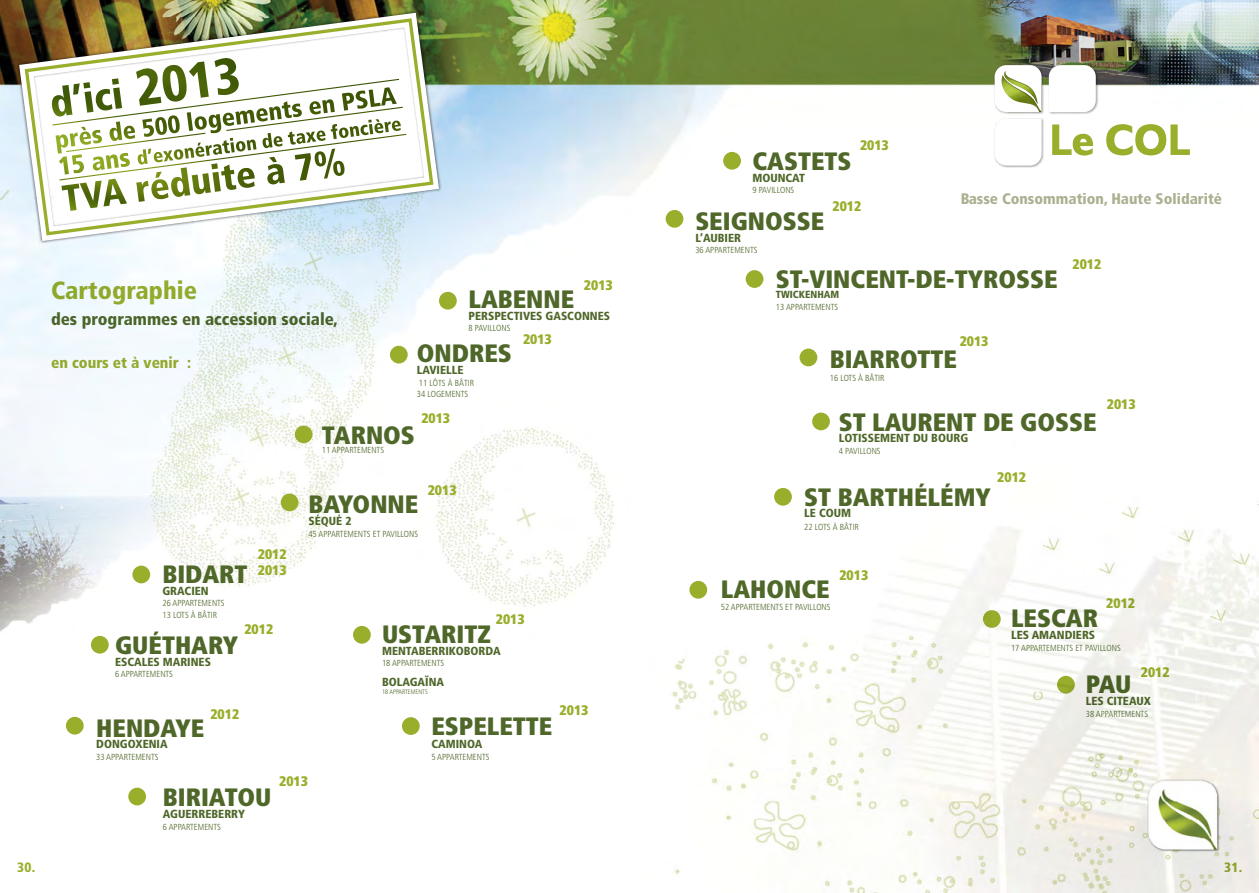
<style>
.page{position:relative;width:1259px;height:893px;background:#fff}
.page>*{position:absolute;margin:0;border:0;box-sizing:border-box;transform-origin:0 0}
.t1{font:900 condensed 25.05px "Frutiger";color:#4f6729}
.t2{font:900 condensed 24.75px "Frutiger";color:#99ae2b}
.t3{font:900 condensed 17.1px "Frutiger";color:#4f6729}
.t4{font:900 condensed 15.45px "Frutiger";color:#99ae2b}
.t5{font:900 condensed 15.15px "Frutiger";color:#aab090}
.t6{font:900 condensed 13.8px/15.3px "Frutiger";color:#99ae2b}
.t7{font:900 condensed 13.5px "Frutiger";color:#99ae2b}
.t8{font:900 condensed 11.7px "Frutiger";color:#4f6729}
.t9{font:900 condensed 10.35px "Frutiger";color:#4f6729}
.t10{font:300 condensed 8.85px/11.7px "Frutiger";color:#4f6729}
.t11{font:300 condensed 6.45px "Frutiger";color:#4f6729}
</style>
<div class="page">
<img style="left:0;top:0;width:1259px;height:893px">
<svg style="left:1106px;top:124px;width:84px;height:31px"></svg>
<div style="left:993px;top:64px;width:105px;height:104px;background:#000;opacity:.37"></div>
<svg style="left:1048px;top:65px;width:47px;height:47px"></svg>
<svg style="left:994px;top:119px;width:47px;height:47px"></svg>
<svg style="left:994px;top:65px;width:47px;height:47px"></svg>
<img style="left:12px;top:5px;width:434px;height:243px">
<img style="left:23px;top:16px;width:412px;height:221px">
<div style="left:665px;top:210px;width:18px;height:18px;background:#99ae2b;border-radius:50%"></div>
<div style="left:983px;top:610px;width:17px;height:18px;background:#99ae2b;border-radius:50%"></div>
<div style="left:132px;top:566px;width:18px;height:17px;background:#99ae2b;border-radius:50%"></div>
<div style="left:91px;top:636px;width:18px;height:18px;background:#99ae2b;border-radius:50%"></div>
<div style="left:66px;top:717px;width:18px;height:18px;background:#99ae2b;border-radius:50%"></div>
<div style="left:128px;top:788px;width:18px;height:17px;background:#99ae2b;border-radius:50%"></div>
<div style="left:281px;top:494px;width:17px;height:17px;background:#99ae2b;border-radius:50%"></div>
<div style="left:353px;top:626px;width:18px;height:18px;background:#99ae2b;border-radius:50%"></div>
<div style="left:402px;top:717px;width:18px;height:18px;background:#99ae2b;border-radius:50%"></div>
<div style="left:812px;top:413px;width:18px;height:17px;background:#99ae2b;border-radius:50%"></div>
<div style="left:774px;top:488px;width:18px;height:18px;background:#99ae2b;border-radius:50%"></div>
<div style="left:689px;top:581px;width:18px;height:18px;background:#99ae2b;border-radius:50%"></div>
<div style="left:799px;top:349px;width:18px;height:17px;background:#99ae2b;border-radius:50%"></div>
<div style="left:745px;top:270px;width:18px;height:18px;background:#99ae2b;border-radius:50%"></div>
<div style="left:723px;top:152px;width:18px;height:18px;background:#99ae2b;border-radius:50%"></div>
<div style="left:1057px;top:676px;width:17px;height:18px;background:#99ae2b;border-radius:50%"></div>
<div style="left:295px;top:426px;width:17px;height:17px;background:#99ae2b;border-radius:50%"></div>
<div style="left:439px;top:292px;width:18px;height:18px;background:#99ae2b;border-radius:50%"></div>
<div style="left:390px;top:346px;width:18px;height:17px;background:#99ae2b;border-radius:50%"></div>
<h2 class="t2" style="left:51px;top:275px;width:147px">Cartographie</h2>
<h3 class="t3" style="left:51px;top:309px;width:288px">des programmes en accession sociale,</h3>
<h3 class="t4" style="left:51px;top:354px;width:141px">en cours et à venir :</h3>
<h3 class="t6" style="left:584px;top:277px;width:30px">2013</h3>
<h1 class="t1" style="left:468px;top:284px;width:107px">LABENNE</h1>
<h3 class="t8" style="left:468px;top:309px;width:143px">PERSPECTIVES GASCONNES</h3>
<p class="t10" style="left:468px;top:323px;width:43px">8 PAVILLONS</p>
<h1 class="t1" style="left:417px;top:338px;width:96px">ONDRES</h1>
<h3 class="t8" style="left:417px;top:363px;width:48px">LAVIELLE</h3>
<p class="t10" style="left:417px;top:377px;width:59px">11 LÔTS À BÂTIR<br>34 LOGEMENTS</p>
<h3 class="t6" style="left:421px;top:411px;width:30px">2013</h3>
<h3 class="t6" style="left:523px;top:331px;width:30px">2013</h3>
<h1 class="t1" style="left:322px;top:420px;width:95px">TARNOS</h1>
<p class="t10" style="left:322px;top:444px;width:64px">11 APPARTEMENTS</p>
<h1 class="t1" style="left:162px;top:559px;width:87px">BIDART</h1>
<h3 class="t8" style="left:162px;top:583px;width:48px">GRACIEN</h3>
<p class="t10" style="left:162px;top:597px;width:64px">26 APPARTEMENTS<br>13 LOTS À BÂTIR</p>
<h3 class="t6" style="left:258px;top:547px;width:30px">2012<br>2013</h3>
<h3 class="t6" style="left:244px;top:621px;width:30px">2012</h3>
<h1 class="t1" style="left:115px;top:630px;width:125px">GUÉTHARY</h1>
<h3 class="t8" style="left:115px;top:655px;width:97px">ESCALES MARINES</h3>
<p class="t10" style="left:115px;top:669px;width:60px">6 APPARTEMENTS</p>
<h3 class="t6" style="left:210px;top:706px;width:30px">2012</h3>
<h1 class="t1" style="left:96px;top:713px;width:109px">HENDAYE</h1>
<h3 class="t8" style="left:96px;top:737px;width:73px">DONGOXENIA</h3>
<p class="t10" style="left:96px;top:751px;width:64px">33 APPARTEMENTS</p>
<h1 class="t1" style="left:308px;top:489px;width:111px">BAYONNE</h1>
<h3 class="t8" style="left:308px;top:514px;width:44px">SÉQUÉ 2</h3>
<p class="t10" style="left:308px;top:528px;width:111px">45 APPARTEMENTS ET PAVILLONS</p>
<h3 class="t6" style="left:428px;top:483px;width:30px">2013</h3>
<h3 class="t6" style="left:496px;top:611px;width:30px">2013</h3>
<h1 class="t1" style="left:382px;top:619px;width:110px">USTARITZ</h1>
<h3 class="t8" style="left:382px;top:644px;width:120px">MENTABERRIKOBORDA</h3>
<p class="t10" style="left:382px;top:658px;width:64px">18 APPARTEMENTS</p>
<h3 class="t8" style="left:382px;top:674px;width:64px">BOLAGAÏNA</h3>
<p class="t11" style="left:382px;top:688px;width:47px">18 APPARTEMENTS</p>
<h1 class="t1" style="left:431px;top:711px;width:122px">ESPELETTE</h1>
<h3 class="t8" style="left:431px;top:737px;width:52px">CAMINOA</h3>
<p class="t10" style="left:431px;top:751px;width:60px">5 APPARTEMENTS</p>
<h1 class="t1" style="left:163px;top:782px;width:110px">BIRIATOU</h1>
<h3 class="t8" style="left:163px;top:807px;width:84px">AGUERREBERRY</h3>
<p class="t10" style="left:163px;top:821px;width:60px">6 APPARTEMENTS</p>
<h3 class="t6" style="left:279px;top:773px;width:30px">2013</h3>
<h3 class="t6" style="left:559px;top:702px;width:30px">2013</h3>
<h1 class="t1" style="left:752px;top:146px;width:101px">CASTETS</h1>
<h3 class="t8" style="left:752px;top:170px;width:54px">MOUNCAT</h3>
<p class="t10" style="left:752px;top:185px;width:43px">9 PAVILLONS</p>
<h3 class="t6" style="left:860px;top:137px;width:30px">2013</h3>
<h1 class="t1" style="left:695px;top:206px;width:130px">SEIGNOSSE</h1>
<h3 class="t8" style="left:695px;top:230px;width:47px">L’AUBIER</h3>
<p class="t10" style="left:695px;top:245px;width:64px">36 APPARTEMENTS</p>
<h3 class="t6" style="left:832px;top:198px;width:30px">2012</h3>
<h3 class="t5" style="left:960px;top:190px;width:263px">Basse Consommation, Haute Solidarité</h3>
<h1 class="t1" style="left:776px;top:264px;width:283px">ST-VINCENT-DE-TYROSSE</h1>
<p class="t9" style="left:776px;top:288px;width:65px">TWICKENHAM</p>
<p class="t10" style="left:776px;top:301px;width:64px">13 APPARTEMENTS</p>
<h3 class="t6" style="left:959px;top:334px;width:30px">2013</h3>
<h1 class="t1" style="left:830px;top:344px;width:129px">BIARROTTE</h1>
<p class="t10" style="left:830px;top:372px;width:56px">16 LOTS À BÂTIR</p>
<h3 class="t6" style="left:1072px;top:257px;width:30px">2012</h3>
<h3 class="t6" style="left:1106px;top:396px;width:30px">2013</h3>
<h1 class="t1" style="left:839px;top:407px;width:259px">ST LAURENT DE GOSSE</h1>
<h3 class="t8" style="left:839px;top:431px;width:131px">LOTISSEMENT DU BOURG</h3>
<p class="t10" style="left:839px;top:445px;width:43px">4 PAVILLONS</p>
<h3 class="t6" style="left:997px;top:469px;width:30px">2012</h3>
<h1 class="t1" style="left:804px;top:482px;width:188px">ST BARTHÉLÉMY</h1>
<h3 class="t8" style="left:804px;top:506px;width:48px">LE COUM</h3>
<p class="t10" style="left:804px;top:521px;width:56px">22 LOTS À BÂTIR</p>
<h1 class="t1" style="left:721px;top:574px;width:110px">LAHONCE</h1>
<p class="t10" style="left:721px;top:601px;width:111px">52 APPARTEMENTS ET PAVILLONS</p>
<h3 class="t6" style="left:839px;top:568px;width:30px">2013</h3>
<h3 class="t6" style="left:1106px;top:595px;width:30px">2012</h3>
<h1 class="t1" style="left:1011px;top:603px;width:89px">LESCAR</h1>
<h3 class="t8" style="left:1011px;top:628px;width:86px">LES AMANDIERS</h3>
<p class="t10" style="left:1011px;top:642px;width:111px">17 APPARTEMENTS ET PAVILLONS</p>
<h3 class="t6" style="left:1141px;top:664px;width:30px">2012</h3>
<h1 class="t1" style="left:1085px;top:669px;width:47px">PAU</h1>
<h3 class="t8" style="left:1085px;top:694px;width:67px">LES CITEAUX</h3>
<p class="t10" style="left:1085px;top:708px;width:64px">38 APPARTEMENTS</p>
<h3 class="t7" style="left:17px;top:859px;width:20px">30.</h3>
<h3 class="t7" style="left:1224px;top:859px;width:20px">31.</h3>
</div>
